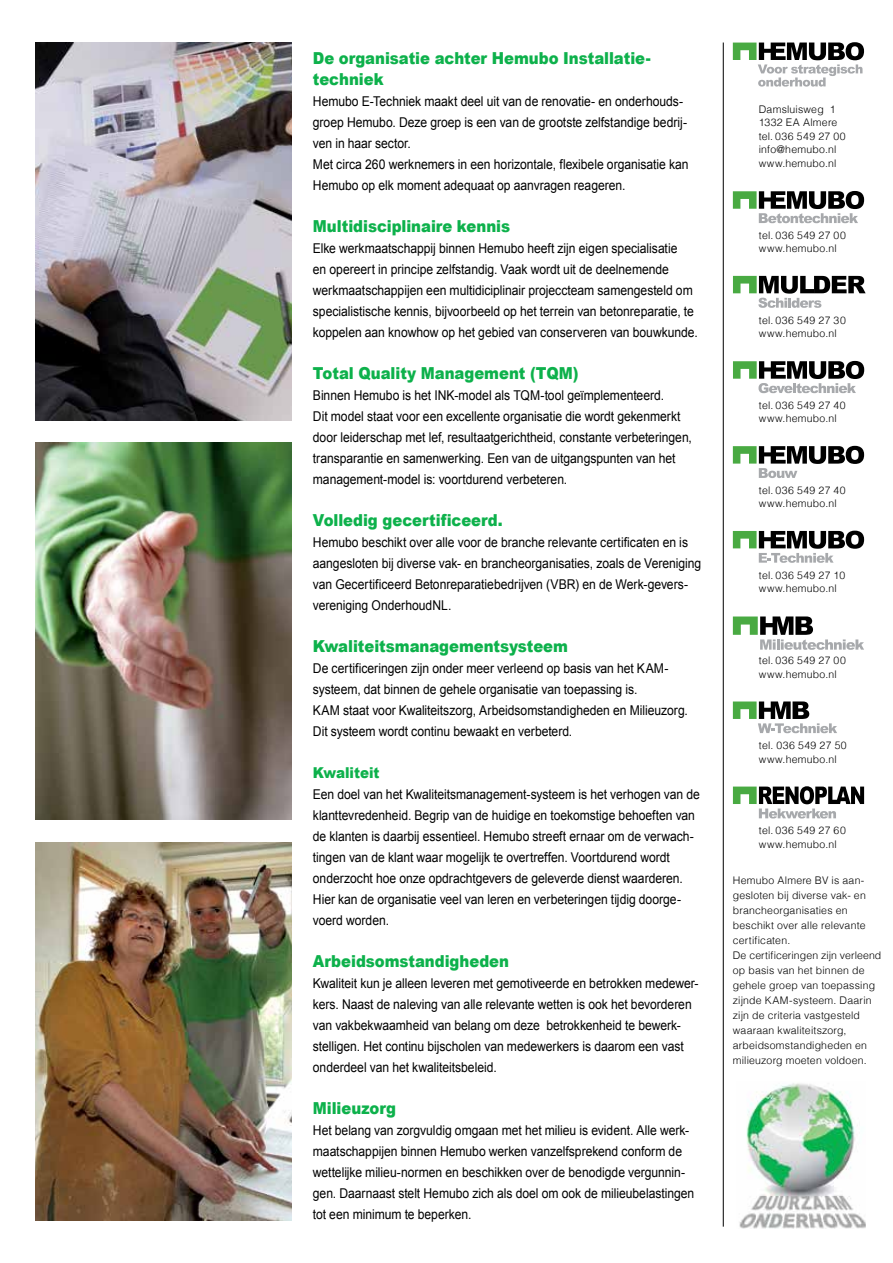
<style>
.page{position:relative;width:893px;height:1263px;background:#fff}
.page>*{position:absolute;margin:0;border:0;box-sizing:border-box;transform-origin:0 0}
.t1{font:900 16.5px/21px "Arial";letter-spacing:-.005em;color:#0db14b;scale:.9 1}
.t2{font:900 15px "Arial";color:#0db14b;scale:.9 1}
.t3{font:13.5px/21px "Arial";letter-spacing:-.005em;color:#000101;scale:.9 1}
.t4{font:300 10.5px/15px "Helvetica";letter-spacing:.02em;color:#000}
</style>
<div class="page">
<svg style="left:733px;top:42px;width:131px;height:45px"></svg>
<svg style="left:733px;top:191px;width:131px;height:32px"></svg>
<svg style="left:733px;top:276px;width:133px;height:32px"></svg>
<svg style="left:733px;top:361px;width:131px;height:32px"></svg>
<svg style="left:733px;top:446px;width:131px;height:32px"></svg>
<svg style="left:733px;top:531px;width:131px;height:32px"></svg>
<svg style="left:733px;top:701px;width:104px;height:32px"></svg>
<svg style="left:733px;top:786px;width:131px;height:32px"></svg>
<hr style="left:723px;top:43px;width:1px;height:1183px;background:#000">
<img style="left:739px;top:1083px;width:127px;height:145px">
<svg style="left:733px;top:616px;width:131px;height:34px"></svg>
<img style="left:35px;top:43px;width:257px;height:378px">
<img style="left:35px;top:842px;width:257px;height:378px">
<img style="left:35px;top:442px;width:257px;height:378px">
<p class="t1" style="left:313px;top:47px;width:376px">De organisatie achter Hemubo Installatie&shy;techniek</p>
<p class="t3" style="left:313px;top:90px;width:419px">Hemubo E-Techniek maakt deel uit van de renovatie- en onderhouds&shy;groep Hemubo. Deze groep is een van de grootste zelfstandige bedrij&shy;ven in haar sector.<br>Met circa 260 werknemers in een horizontale, flexibele organisatie kan Hemubo op elk moment adequaat op aanvragen reageren.</p>
<p class="t1" style="left:313px;top:215px;width:221px">Multidisciplinaire kennis</p>
<p class="t3" style="left:313px;top:237px;width:429px">Elke werkmaatschappij binnen Hemubo heeft zijn eigen specialisatie<br>en opereert in principe zelfstandig. Vaak wordt uit de deelnemende werkmaatschappijen een multidiciplinair projeccteam samengesteld om specialistische kennis, bijvoorbeeld op het terrein van betonreparatie, te koppelen aan knowhow op het gebied van conserveren van bouwkunde.</p>
<p class="t1" style="left:313px;top:362px;width:297px">Total Quality Management (TQM)</p>
<p class="t3" style="left:313px;top:384px;width:423px">Binnen Hemubo is het INK-model als TQM-tool geïmplementeerd.<br>Dit model staat voor een excellente organisatie die wordt gekenmerkt door leiderschap met lef, resultaatgerichtheid, constante verbeteringen, transparantie en samenwerking. Een van de uitgangspunten van het management-model is: voortdurend verbeteren.</p>
<p class="t1" style="left:313px;top:509px;width:212px">Volledig gecertificeerd.</p>
<p class="t3" style="left:313px;top:531px;width:433px">Hemubo beschikt over alle voor de branche relevante certificaten en is aangesloten bij diverse vak- en brancheorganisaties, zoals de Vereniging van Gecertificeerd Betonreparatiebedrijven (VBR) en de Werk-gevers&shy;vereniging OnderhoudNL.</p>
<p class="t1" style="left:313px;top:635px;width:285px">Kwaliteitsmanagementsysteem</p>
<p class="t3" style="left:313px;top:657px;width:418px">De certificeringen zijn onder meer verleend op basis van het KAM&shy;systeem, dat binnen de gehele organisatie van toepassing is.<br>KAM staat voor Kwaliteitszorg, Arbeidsomstandigheden en Milieuzorg.<br>Dit systeem wordt continu bewaakt en verbeterd.</p>
<p class="t2" style="left:313px;top:764px;width:76px">Kwaliteit</p>
<p class="t3" style="left:313px;top:783px;width:431px">Een doel van het Kwaliteitsmanagement-systeem is het verhogen van de klanttevredenheid. Begrip van de huidige en toekomstige behoeften van de klanten is daarbij essentieel. Hemubo streeft ernaar om de verwach&shy;tingen van de klant waar mogelijk te overtreffen. Voortdurend wordt onderzocht hoe onze opdrachtgevers de geleverde dienst waarderen.<br>Hier kan de organisatie veel van leren en verbeteringen tijdig doorge&shy;voerd worden.</p>
<p class="t1" style="left:313px;top:950px;width:219px">Arbeidsomstandigheden</p>
<p class="t3" style="left:313px;top:972px;width:430px">Kwaliteit kun je alleen leveren met gemotiveerde en betrokken medewer&shy;kers. Naast de naleving van alle relevante wetten is ook het bevorderen van vakbekwaamheid van belang om deze betrokkenheid te bewerk&shy;stelligen. Het continu bijscholen van medewerkers is daarom een vast onderdeel van het kwaliteitsbeleid.</p>
<p class="t1" style="left:313px;top:1097px;width:94px">Milieuzorg</p>
<p class="t3" style="left:313px;top:1119px;width:425px">Het belang van zorgvuldig omgaan met het milieu is evident. Alle werk&shy;maatschappijen binnen Hemubo werken vanzelfsprekend conform de wettelijke milieu-normen en beschikken over de benodigde vergunnin&shy;gen. Daarnaast stelt Hemubo zich als doel om ook de milieubelastingen tot een minimum te beperken.</p>
<p class="t4" style="left:759px;top:102px;width:88px;line-height:13.5px">Damsluisweg 1<br>1332 EA Almere tel. 036 549 27 00 info@hemubo.nl www.hemubo.nl</p>
<p class="t4" style="left:759px;top:228px;width:88px;line-height:13.5px">tel. 036 549 27 00 www.hemubo.nl</p>
<p class="t4" style="left:759px;top:313px;width:88px;line-height:13.5px">tel. 036 549 27 30 www.hemubo.nl</p>
<p class="t4" style="left:759px;top:398px;width:88px;line-height:13.5px">tel. 036 549 27 40 www.hemubo.nl</p>
<p class="t4" style="left:759px;top:483px;width:88px;line-height:13.5px">tel. 036 549 27 40 www.hemubo.nl</p>
<p class="t4" style="left:759px;top:568px;width:88px;line-height:13.5px">tel. 036 549 27 10 www.hemubo.nl</p>
<p class="t4" style="left:759px;top:654px;width:88px;line-height:13.5px">tel. 036 549 27 00 www.hemubo.nl</p>
<p class="t4" style="left:759px;top:739px;width:89px;line-height:13.5px">tel. 036 549 27 50 www.hemubo.nl</p>
<p class="t4" style="left:759px;top:824px;width:88px;line-height:13.5px">tel. 036 549 27 60 www.hemubo.nl</p>
<p class="t4" style="left:733px;top:872px;width:150px">Hemubo Almere BV is aan&shy;gesloten bij diverse vak- en brancheorganisaties en beschikt over alle relevante certificaten.<br>De certificeringen zijn verleend op basis van het binnen de gehele groep van toepassing zijnde KAM-systeem. Daarin zijn de criteria vastgesteld waaraan kwaliteitszorg, arbeidsomstandigheden en milieuzorg moeten voldoen.</p>
</div>
